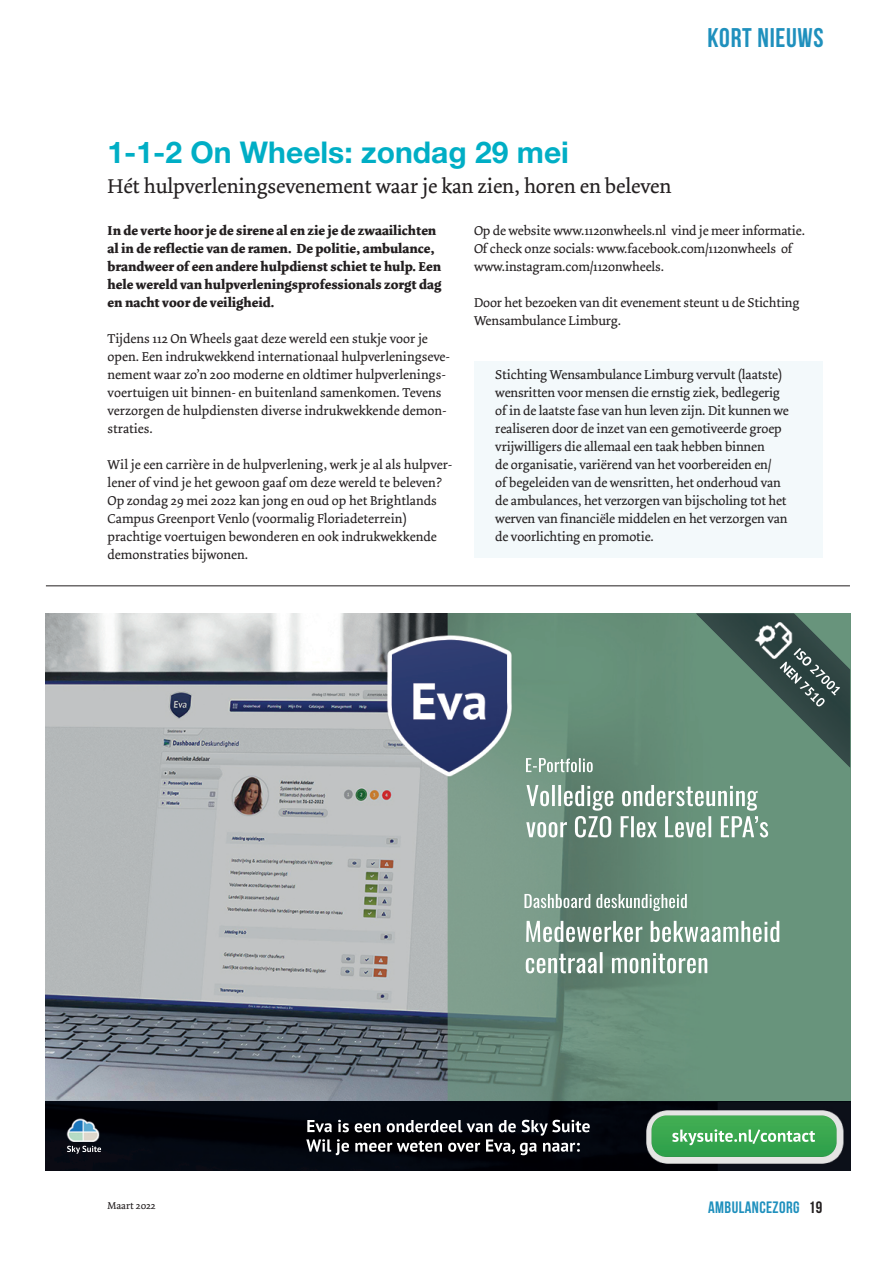
<style>
.page{position:relative;width:896px;height:1266px;background:#fff}
.page>*{position:absolute;margin:0;border:0;box-sizing:border-box;transform-origin:0 0}
.t1{font:700 30px "Helvetica Neue LT Std";color:#00aec5}
.t2{font:27px "Bebas Neue";letter-spacing:.025em;color:#1f90bd}
.t3{font:21px "Dolly";letter-spacing:-.005em;color:#231f20}
.t4{font:16.5px "Bebas Neue";letter-spacing:.025em;color:#1f90bd}
.t5{font:13.5px/18px "Dolly";letter-spacing:-.01em;color:#231f20}
.t6{font:700 13.5px/18px "Dolly";color:#231f20}
.t7{font:10.5px "Dolly";color:#231f20}
.s1{color:#231f20}
</style>
<div class="page">
<div style="left:474px;top:361px;width:348px;height:196px;background:#f3f9fb"></div>
<img style="left:46px;top:613px;width:401px;height:488px">
<img style="left:447px;top:613px;width:403px;height:488px">
<img style="left:696px;top:613px;width:154px;height:154px">
<img style="left:46px;top:1101px;width:804px;height:69px">
<img style="left:651px;top:1115px;width:185px;height:41px">
<hr style="left:46px;top:585px;width:803px;height:1px;background:#231f20">
<h2 class="t2" style="left:707px;top:23px;width:117px">KORT NIEUWS</h2>
<h1 class="t1" style="left:108px;top:134px;width:463px">1-1-2 On Wheels: zondag 29 mei</h1>
<h3 class="t3" style="left:108px;top:173px;width:565px">Hét hulpverleningsevenement waar je kan zien, horen en beleven</h3>
<p class="t6" style="left:108px;top:222px;width:335px">In de verte hoor je de sirene al en zie je de zwaailichten al in de reflectie van de ramen. De politie, ambulance, brandweer of een andere hulpdienst schiet te hulp. Een hele wereld van hulpverleningsprofessionals zorgt dag en nacht voor de veiligheid.</p>
<p class="t5" style="left:108px;top:330px;width:344px">Tijdens 112 On Wheels gaat deze wereld een stukje voor je open. Een indrukwekkend internationaal hulpverleningseve&shy;nement waar zo’n 200 moderne en oldtimer hulpverlenings&shy;voertuigen uit binnen- en buitenland samenkomen. Tevens verzorgen de hulpdiensten diverse indrukwekkende demon&shy;straties.</p>
<p class="t5" style="left:108px;top:456px;width:346px">Wil je een carrière in de hulpverlening, werk je al als hulpver&shy;lener of vind je het gewoon gaaf om deze wereld te beleven?<br>Op zondag 29 mei 2022 kan jong en oud op het Brightlands Campus Greenport Venlo (voormalig Floriadeterrein) prachtige voertuigen bewonderen en ook indrukwekkende demonstraties bijwonen.</p>
<p class="t5" style="left:474px;top:222px;width:332px">Op de website www.112onwheels.nl vind je meer informatie.<br>Of check onze socials: www.facebook.com/112onwheels of www.instagram.com/112onwheels.</p>
<p class="t5" style="left:474px;top:294px;width:327px">Door het bezoeken van dit evenement steunt u de Stichting<br>Wensambulance Limburg.</p>
<p class="t5" style="left:495px;top:366px;width:295px">Stichting Wensambulance Limburg vervult (laatste) wensritten voor mensen die ernstig ziek, bedlegerig of in de laatste fase van hun leven zijn. Dit kunnen we realiseren door de inzet van een gemotiveerde groep vrijwilligers die allemaal een taak hebben binnen<br>de organisatie, variërend van het voorbereiden en/<br>of begeleiden van de wensritten, het onderhoud van de ambulances, het verzorgen van bijscholing tot het werven van financiële middelen en het verzorgen van de voorlichting en promotie.</p>
<p class="t7" style="left:108px;top:1199px;width:50px">Maart 2022</p>
<p class="t4" style="left:708px;top:1197px;width:116px">AMBULANCEZORG <span class="s1">19</span></p>
</div>
